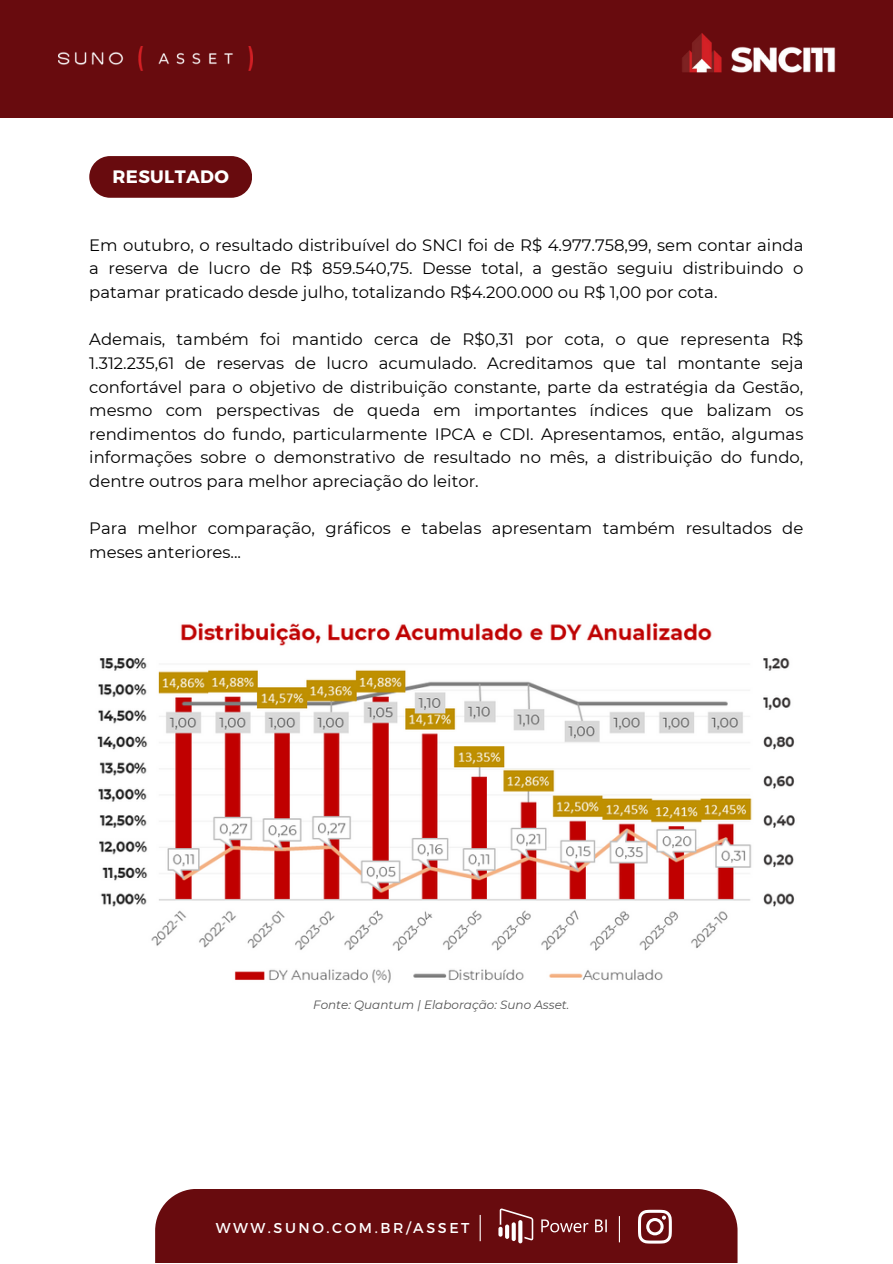
<style>
.page{position:relative;width:893px;height:1264px;background:#fff}
.page>*{position:absolute;margin:0;border:0;box-sizing:border-box;transform-origin:0 0}
.t1{font:700 18px "Montserrat";letter-spacing:.02em;color:#fff}
.t2{font:16.5px/23.5px "Montserrat";color:#000;text-align:justify}
.t3{font:14.25px "Montserrat";letter-spacing:.18em;color:#fff}
.t4{font:italic 12px "Montserrat";color:#545454}
</style>
<div class="page">
<div style="left:0;top:0;width:892px;height:117px;background:#680b0e"></div>
<img style="left:58px;top:47px;width:195px;height:23px">
<img style="left:682px;top:33px;width:154px;height:40px">
<div style="left:155px;top:1188px;width:582px;height:74px;background:#680b0e"></div>
<svg style="left:479px;top:1215px;width:1px;height:26px"></svg>
<hr style="left:618px;top:1216px;width:2px;height:26px;background:#fff">
<svg style="left:638px;top:1209px;width:33px;height:34px"></svg>
<div style="left:89px;top:156px;width:163px;height:42px;background:#680b0e;border-radius:21px"></div>
<svg style="left:498px;top:1208px;width:35px;height:35px"></svg>
<svg style="left:541px;top:1219px;width:65px;height:13px"></svg>
<img style="left:97px;top:622px;width:698px;height:362px">
<p class="t1" style="left:112px;top:165px;width:118px">RESULTADO</p>
<p class="t2" style="left:89px;top:233px;width:715px">Em outubro, o resultado distribuível do SNCI foi de R$ 4.977.758,99, sem contar ainda a reserva de lucro de R$ 859.540,75. Desse total, a gestão seguiu distribuindo o patamar praticado desde julho, totalizando R$4.200.000 ou R$ 1,00 por cota.</p>
<p class="t2" style="left:89px;top:327px;width:715px">Ademais, também foi mantido cerca de R$0,31 por cota, o que representa R$ 1.312.235,61 de reservas de lucro acumulado. Acreditamos que tal montante seja confortável para o objetivo de distribuição constante, parte da estratégia da Gestão, mesmo com perspectivas de queda em importantes índices que balizam os rendimentos do fundo, particularmente IPCA e CDI. Apresentamos, então, algumas informações sobre o demonstrativo de resultado no mês, a distribuição do fundo, dentre outros para melhor apreciação do leitor.</p>
<p class="t2" style="left:89px;top:516px;width:715px">Para melhor comparação, gráficos e tabelas apresentam também resultados de meses anteriores...</p>
<p class="t4" style="left:313px;top:997px;width:258px">Fonte: Quantum | Elaboração: Suno Asset.</p>
<p class="t3" style="left:216px;top:1218px;width:255px">WWW.SUNO.COM.BR/ASSET</p>
</div>
